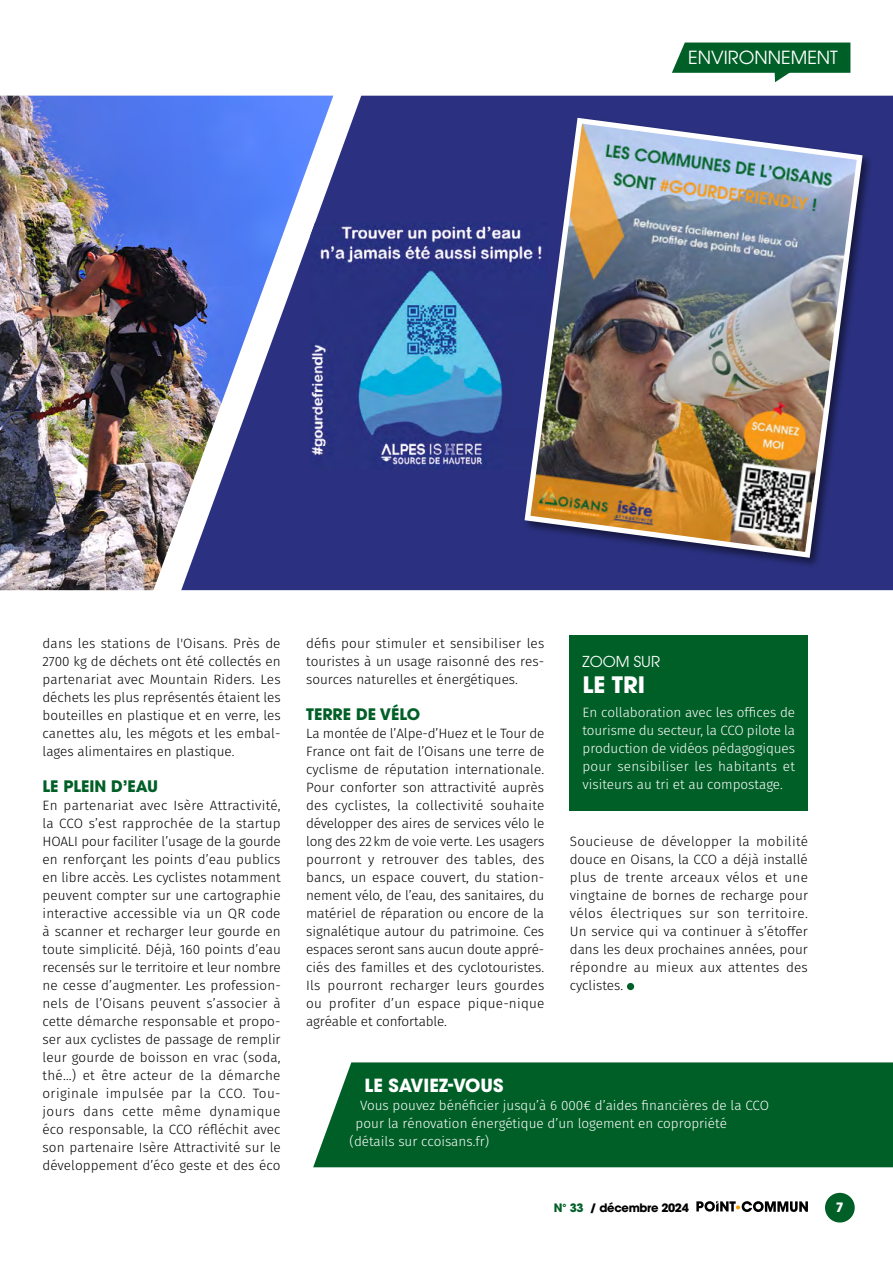
<style>
.page{position:relative;width:893px;height:1263px;background:#fff}
.page>*{position:absolute;margin:0;border:0;box-sizing:border-box;transform-origin:0 0}
.t1{font:700 22.5px "ITC Avant Garde Pro";color:#fff}
.t2{font:18px "ITC Avant Garde Pro";color:#fff}
.t3{font:700 18px "ITC Avant Garde Pro";color:#fff}
.t4{font:700 15.75px "ITC Avant Garde Pro";color:#005f27}
.t5{font:15px "ITC Avant Garde Pro";color:#fff}
.t6{font:300 13.5px/18px "Fira Sans";color:#000;text-align:justify}
.t7{font:300 13.5px/18px "Fira Sans";color:#fff;text-align:justify}
.t8{font:700 12.9px "ITC Avant Garde Pro";color:#fff}
.t9{font:700 11.55px "ITC Avant Garde Pro";letter-spacing:-.03em;color:#000}
.s1{color:#005f27}
</style>
<div class="page">
<svg style="left:696px;top:1201px;width:112px;height:11px"></svg>
<div style="left:825px;top:1193px;width:30px;height:29px;background:#005f27;border-radius:50%"></div>
<svg style="left:672px;top:43px;width:178px;height:39px"></svg>
<img style="left:0;top:96px;width:181px;height:494px">
<svg style="left:181px;top:96px;width:712px;height:494px;background:#4854a1"></svg>
<img style="left:310px;top:222px;width:212px;height:248px">
<div style="left:570px;top:635px;width:238px;height:175px;background:#005f27"></div>
<div style="left:313px;top:1062px;width:580px;height:105px;background:#005f27"></div>
<div style="left:522px;top:116px;width:351px;height:453px;background:#2b3180"></div>
<img style="left:522px;top:115px;width:343px;height:446px">
<div style="left:627px;top:983px;width:7px;height:7px;background:#005f27;border-radius:50%"></div>
<h2 class="t2" style="left:688px;top:46px;width:151px">ENVIRONNEMENT</h2>
<p class="t6" style="left:43px;top:634px;width:240px">dans les stations de l'Oisans. Près de 2700 kg de déchets ont été collectés en partenariat avec Mountain Riders. Les déchets les plus représentés étaient les bouteilles en plastique et en verre, les canettes alu, les mégots et les embal&shy;lages alimentaires en plastique.</p>
<p class="t4" style="left:43px;top:776px;width:117px">LE PLEIN D’EAU</p>
<p class="t6" style="left:43px;top:796px;width:240px">En partenariat avec Isère Attractivité, la CCO s’est rapprochée de la startup HOALI pour faciliter l’usage de la gourde en renforçant les points d’eau publics en libre accès. Les cyclistes notamment peuvent compter sur une cartographie interactive accessible via un QR code à scanner et recharger leur gourde en toute simplicité. Déjà, 160 points d’eau recensés sur le territoire et leur nombre ne cesse d’augmenter. Les profession&shy;nels de l’Oisans peuvent s’associer à cette démarche responsable et propo&shy;ser aux cyclistes de passage de remplir leur gourde de boisson en vrac (soda, thé…) et être acteur de la démarche originale impulsée par la CCO. Tou&shy;jours dans cette même dynamique éco responsable, la CCO réfléchit avec son partenaire Isère Attractivité sur le développement d’éco geste et des éco</p>
<p class="t6" style="left:306px;top:634px;width:240px">défis pour stimuler et sensibiliser les touristes à un usage raisonné des res&shy;sources naturelles et énergétiques.</p>
<p class="t4" style="left:306px;top:704px;width:116px">TERRE DE VÉLO</p>
<p class="t6" style="left:306px;top:724px;width:240px">La montée de l’Alpe-d’Huez et le Tour de France ont fait de l’Oisans une terre de cyclisme de réputation internationale.<br>Pour conforter son attractivité auprès des cyclistes, la collectivité souhaite développer des aires de services vélo le long des 22km de voie verte. Les usagers pourront y retrouver des tables, des bancs, un espace couvert, du station&shy;nement vélo, de l’eau, des sanitaires, du matériel de réparation ou encore de la signalétique autour du patrimoine. Ces espaces seront sans aucun doute appré&shy;ciés des familles et des cyclotouristes.<br>Ils pourront recharger leurs gourdes ou profiter d’un espace pique-nique agréable et confortable.</p>
<p class="t5" style="left:583px;top:652px;width:79px">ZOOM SUR</p>
<h1 class="t1" style="left:583px;top:669px;width:64px">LE TRI</h1>
<p class="t7" style="left:583px;top:703px;width:214px">En collaboration avec les offices de tourisme du secteur, la CCO pilote la production de vidéos pédagogiques pour sensibiliser les habitants et visiteurs au tri et au compostage.</p>
<p class="t6" style="left:570px;top:832px;width:240px">Soucieuse de développer la mobilité douce en Oisans, la CCO a déjà installé plus de trente arceaux vélos et une vingtaine de bornes de recharge pour vélos électriques sur son territoire.<br>Un service qui va continuer à s’étoffer dans les deux prochaines années, pour répondre au mieux aux attentes des cyclistes.</p>
<h2 class="t3" style="left:365px;top:1073px;width:140px">LE SAVIEZ-VOUS</h2>
<p class="t7" style="left:360px;top:1096px;width:410px">Vous pouvez bénéficier jusqu’à 6 000€ d’aides financières de la CCO</p>
<p class="t7" style="left:356px;top:1114px;width:373px">pour la rénovation énergétique d’un logement en copropriété</p>
<p class="t7" style="left:350px;top:1132px;width:141px">(détails sur ccoisans.fr)</p>
<p class="t9" style="left:554px;top:1200px;width:137px"><span class="s1">N° 33</span> / décembre 2024</p>
<p class="t8" style="left:836px;top:1198px;width:9px">7</p>
</div>
